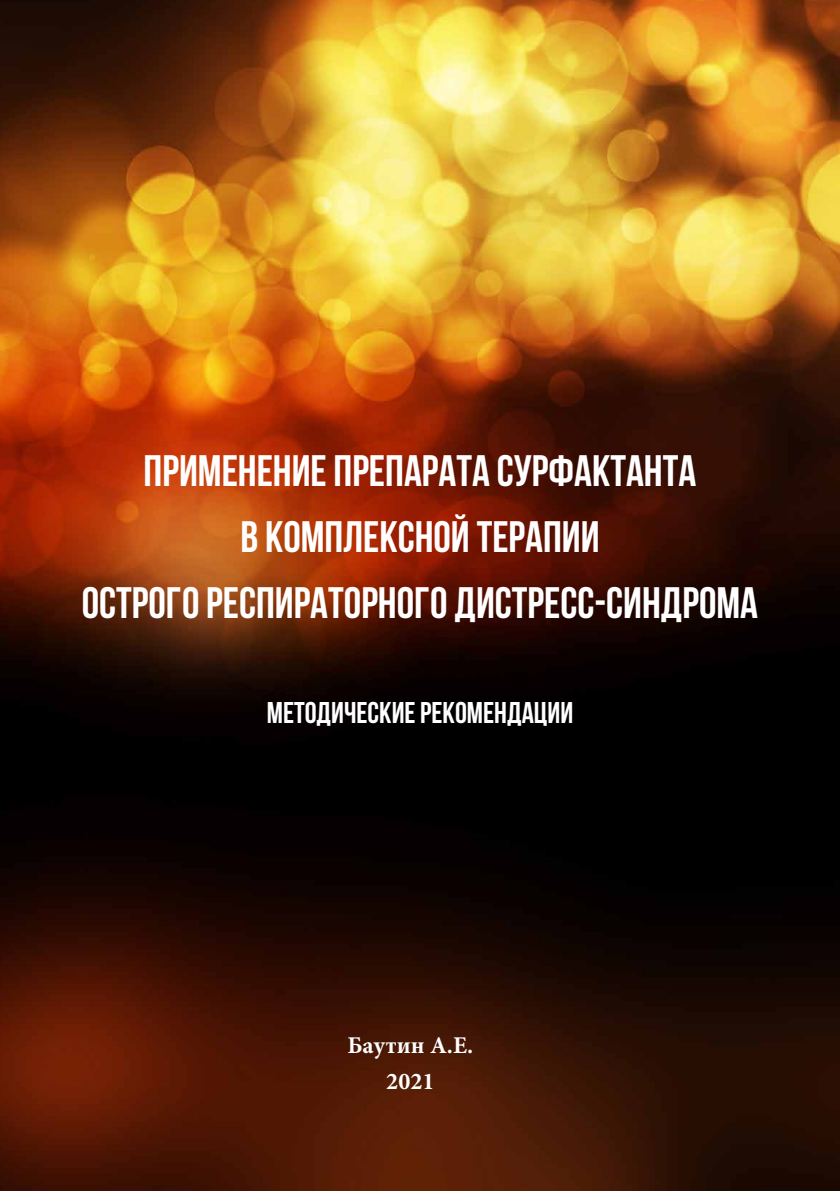
<style>
.page{position:relative;width:840px;height:1191px;background:#fff}
.page>*{position:absolute;margin:0;border:0;box-sizing:border-box;transform-origin:0 0}
.t1{font:700 44px/66px "Bebas Neue";color:#fff;text-align:center}
.t2{font:700 30px "Bebas Neue";color:#fff}
.t3{font:700 24px/36px "Minion Pro";color:#fff;text-align:center}
</style>
<div class="page">
<img style="left:0;top:0;width:839px;height:1191px">
<p class="t1" style="left:82px;top:437px;width:677px">Применение препарата сурфактанта<br>в комплексной терапии<br>острого респираторного дистресс-синдрома</p>
<p class="t2" style="left:266px;top:696px;width:308px">Методические рекомендации</p>
<p class="t3" style="left:347px;top:1027px;width:127px">Баутин А.Е.<br>2021</p>
</div>
